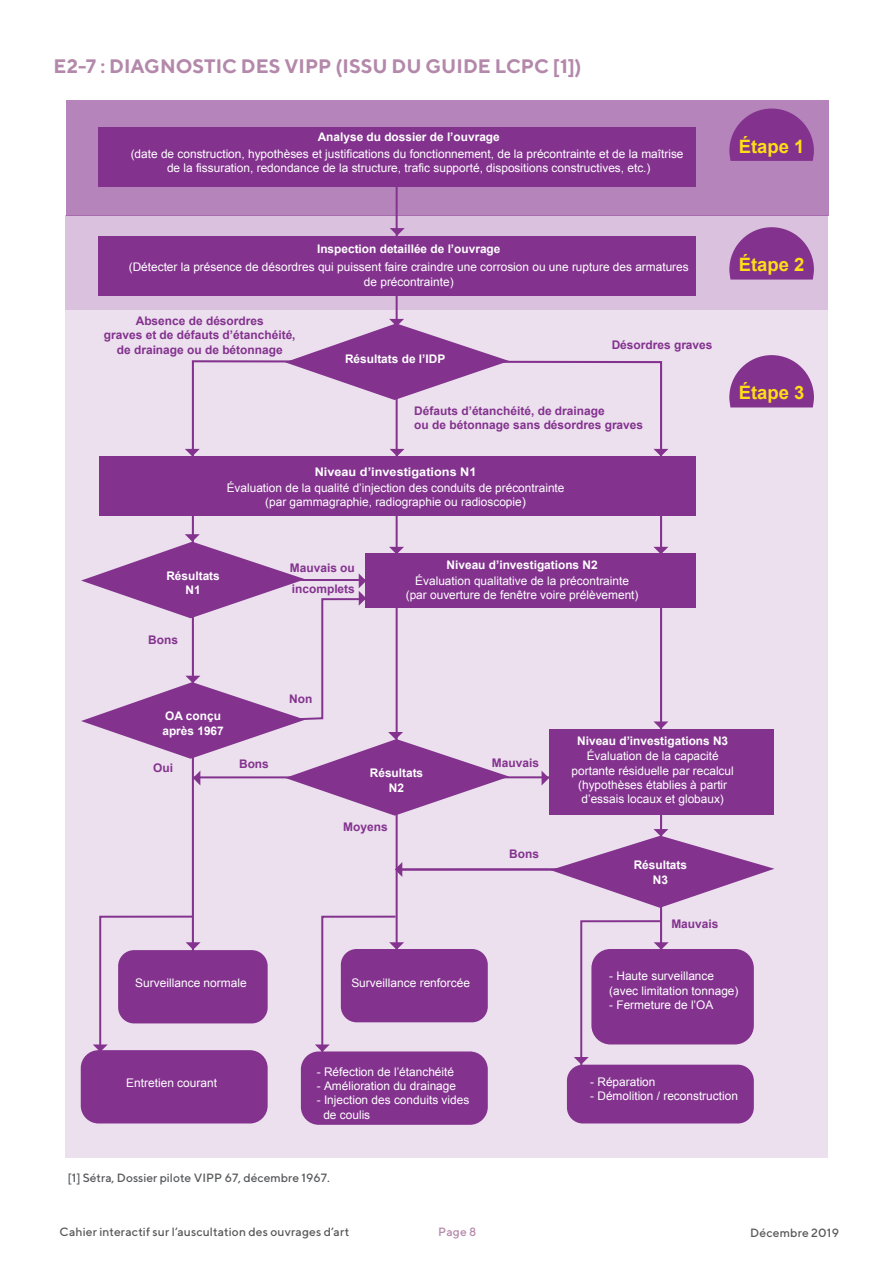
<style>
.page{position:relative;width:893px;height:1263px;background:#fff}
.page>*{position:absolute;margin:0;border:0;box-sizing:border-box;transform-origin:0 0}
.t1{font:700 19.5px "TT Norms";color:#b488aa}
.t2{font:700 18.45px "Arial";color:#ffdd17}
.t3{font:500 12px "TT Norms";letter-spacing:.015em;color:#57585a}
.t4{font:500 12px "TT Norms";color:#58595b}
.t5{font:500 12px "TT Norms";color:#b488aa}
.t6{font:11.85px/14.2px "Arial";color:#fff;text-align:center}
.t7{font:700 11.85px/14.2px "Arial";color:#83328e}
.t8{font:700 11.85px/14.2px "Arial";color:#fff;text-align:center}
.t9{font:700 11.85px "Arial";color:#fff;scale:1.07 1}
.s1{font-size:12.45px}
</style>
<div class="page">
<div style="left:65px;top:310px;width:762px;height:847px;background:#ece0ee"></div>
<div style="left:65px;top:215px;width:762px;height:95px;background:#dac1dd"></div>
<div style="left:66px;top:100px;width:762px;height:115px;background:#b484bb"></div>
<div style="left:98px;top:127px;width:598px;height:60px;background:#83328e"></div>
<div style="left:98px;top:236px;width:598px;height:60px;background:#83328e"></div>
<hr style="left:396px;top:157px;width:2px;height:810px;background:#83328e">
<svg style="left:191px;top:360px;width:472px;height:601px"></svg>
<hr style="left:193px;top:776px;width:370px;height:2px;background:#83328e">
<hr style="left:397px;top:868px;width:166px;height:2px;background:#83328e">
<div style="left:365px;top:553px;width:331px;height:55px;background:#83328e"></div>
<svg style="left:729px;top:227px;width:85px;height:53px"></svg>
<div style="left:99px;top:456px;width:597px;height:60px;background:#83328e"></div>
<svg style="left:729px;top:109px;width:85px;height:52px"></svg>
<svg style="left:729px;top:355px;width:85px;height:52px"></svg>
<div style="left:549px;top:729px;width:224px;height:86px;background:#83328e"></div>
<svg style="left:390px;top:228px;width:15px;height:8px"></svg>
<svg style="left:653px;top:449px;width:15px;height:7px"></svg>
<svg style="left:653px;top:547px;width:15px;height:6px"></svg>
<svg style="left:653px;top:721px;width:15px;height:8px"></svg>
<svg style="left:550px;top:829px;width:224px;height:79px"></svg>
<svg style="left:93px;top:915px;width:108px;height:136px"></svg>
<svg style="left:315px;top:915px;width:89px;height:136px"></svg>
<svg style="left:574px;top:919px;width:95px;height:148px"></svg>
<svg style="left:542px;top:770px;width:7px;height:15px"></svg>
<div style="left:81px;top:1050px;width:187px;height:73px;background:#83328e;border-radius:18px"></div>
<div style="left:567px;top:1065px;width:187px;height:58px;background:#83328e;border-radius:16px"></div>
<div style="left:301px;top:1051px;width:187px;height:74px;background:#83328e;border-radius:18px"></div>
<div style="left:591px;top:949px;width:163px;height:95px;background:#83328e;border-radius:19px"></div>
<div style="left:118px;top:950px;width:150px;height:73px;background:#83328e;border-radius:16px"></div>
<div style="left:341px;top:949px;width:147px;height:73px;background:#83328e;border-radius:16px"></div>
<svg style="left:285px;top:319px;width:224px;height:81px"></svg>
<svg style="left:390px;top:449px;width:15px;height:7px"></svg>
<svg style="left:395px;top:862px;width:7px;height:15px"></svg>
<svg style="left:81px;top:534px;width:428px;height:282px"></svg>
<svg style="left:185px;top:449px;width:15px;height:7px"></svg>
<h1 class="t1" style="left:54px;top:54px;width:530px">E2-7 : DIAGNOSTIC DES VIPP (ISSU DU GUIDE LCPC [1])</h1>
<p class="t8" style="left:318px;top:130px;width:184px">Analyse du dossier de l’ouvrage</p>
<p class="t6" style="left:131px;top:147px;width:554px">(date de construction, hypothèses et justifications du fonctionnement, de la précontrainte et de la maîtrise de la fissuration, redondance de la structure, trafic supporté, dispositions constructives, etc.)</p>
<p class="t8" style="left:317px;top:242px;width:185px">Inspection detaillée de l’ouvrage</p>
<p class="t6" style="left:129px;top:260px;width:562px">(Détecter la présence de désordres qui puissent faire craindre une corrosion ou une rupture des armatures de précontrainte)</p>
<p class="t7" style="left:104px;top:314px;width:193px;text-align:center">Absence de désordres<br>graves et de défauts d’étanchéité, de drainage ou de bétonnage</p>
<p class="t8" style="left:345px;top:352px;width:102px">Résultats de l’IDP</p>
<p class="t7" style="left:612px;top:338px;width:102px">Désordres graves</p>
<p class="t7" style="left:414px;top:404px;width:230px">Défauts d’étanchéité, de drainage<br>ou de bétonnage sans désordres graves</p>
<p class="t9" style="left:315px;top:464px;width:153px">Niveau d’investigations N1</p>
<p class="t6" style="left:227px;top:480px;width:339px;line-height:15px">Évaluation de la qualité d’injection des conduits de précontrainte (par gammagraphie, radiographie ou radioscopie<span class="s1">)</span></p>
<p class="t8" style="left:166px;top:569px;width:55px">Résultats<br>N1</p>
<p class="t7" style="left:148px;top:633px;width:31px">Bons</p>
<p class="t7" style="left:290px;top:558px;width:67px;line-height:20.9px">Mauvais ou incomplets</p>
<p class="t7" style="left:289px;top:692px;width:25px">Non</p>
<p class="t8" style="left:447px;top:558px;width:153px">Niveau d’investigations N2</p>
<p class="t6" style="left:406px;top:574px;width:234px">Évaluation qualitative de la précontrainte (par ouverture de fenêtre voire prélèvement)</p>
<h2 class="t2" style="left:739px;top:134px;width:67px">Étape 1</h2>
<h2 class="t2" style="left:739px;top:252px;width:67px">Étape 2</h2>
<h2 class="t2" style="left:739px;top:380px;width:67px">Étape 3</h2>
<p class="t8" style="left:162px;top:709px;width:63px;text-align:left">OA conçu après 1967</p>
<p class="t7" style="left:153px;top:761px;width:21px">Oui</p>
<p class="t7" style="left:239px;top:757px;width:31px">Bons</p>
<p class="t8" style="left:370px;top:766px;width:55px">Résultats<br>N2</p>
<p class="t7" style="left:343px;top:820px;width:46px">Moyens</p>
<p class="t7" style="left:492px;top:756px;width:49px">Mauvais</p>
<p class="t7" style="left:509px;top:847px;width:31px">Bons</p>
<p class="t6" style="left:135px;top:975px;width:113px">Surveillance normale</p>
<p class="t6" style="left:351px;top:975px;width:120px">Surveillance renforcée</p>
<p class="t6" style="left:126px;top:1076px;width:92px">Entretien courant</p>
<p class="t6" style="left:317px;top:1065px;width:139px">- Réfection de l’étanchéité</p>
<p class="t6" style="left:317px;top:1079px;width:141px">- Amélioration du drainage</p>
<p class="t6" style="left:323px;top:1093px;width:147px;text-align:left;text-indent:-7px">- Injection des conduits vides de coulis</p>
<p class="t4" style="left:68px;top:1170px;width:264px">[1] Sétra, Dossier pilote VIPP 67, décembre 1967.</p>
<p class="t8" style="left:577px;top:734px;width:153px">Niveau d’investigations N3</p>
<p class="t6" style="left:572px;top:749px;width:164px">Évaluation de la capacité portante résiduelle par recalcul (hypothèses établies à partir d’essais locaux et globaux)</p>
<p class="t8" style="left:634px;top:858px;width:55px">Résultats<br>N3</p>
<p class="t7" style="left:671px;top:917px;width:49px">Mauvais</p>
<p class="t6" style="left:609px;top:969px;width:131px;text-align:left">- Haute surveillance (avec limitation tonnage)</p>
<p class="t6" style="left:609px;top:998px;width:106px">- Fermeture de l’OA</p>
<p class="t6" style="left:590px;top:1074px;width:67px">- Réparation</p>
<p class="t6" style="left:590px;top:1089px;width:149px">- Démolition / reconstruction</p>
<p class="t3" style="left:60px;top:1224px;width:291px">Cahier interactif sur l’auscultation des ouvrages d’art</p>
<p class="t5" style="left:438px;top:1224px;width:40px">Page 8</p>
<p class="t3" style="left:750px;top:1225px;width:90px">Décembre 2019</p>
</div>
